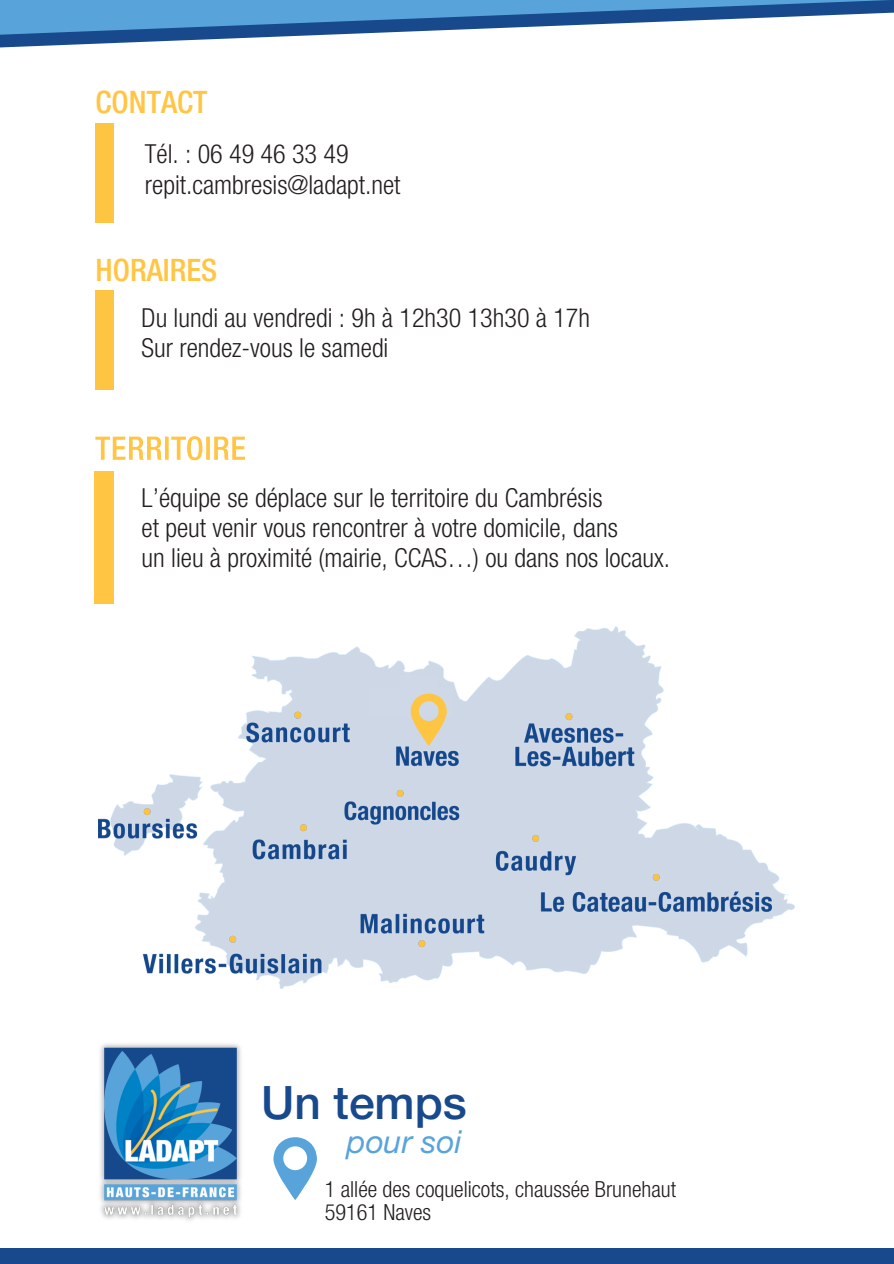
<style>
.page{position:relative;width:894px;height:1264px;background:#fff}
.page>*{position:absolute;margin:0;border:0;box-sizing:border-box;transform-origin:0 0}
.t1{font:500 46.05px "Helvetica Neue LT Std";color:#17498c}
.t2{font:italic 31.8px "Helvetica Neue LT Std";color:#58a4da}
.t3{font:500 condensed 30.9px "Helvetica Neue LT Std";color:#ffc543}
.t4{font:300 condensed 26.25px/30.3px "Helvetica Neue LT Std";color:#231f20}
.t5{font:300 condensed 22.2px "Helvetica Neue LT Std";color:#231f20}
</style>
<div class="page">
<div style="left:0;top:1247px;width:893px;height:16px;background:#17498c"></div>
<svg style="left:0;top:39px;width:216px;height:9px"></svg>
<svg style="left:0;top:0;width:893px;height:39px"></svg>
<img style="left:100px;top:1044px;width:141px;height:177px">
<svg style="left:273px;top:1137px;width:44px;height:62px"></svg>
<svg style="left:95px;top:436px;width:150px;height:24px"></svg>
<div style="left:95px;top:471px;width:18px;height:132px;background:#ffc543"></div>
<div style="left:95px;top:123px;width:19px;height:100px;background:#fec542"></div>
<div style="left:95px;top:290px;width:19px;height:100px;background:#fec542"></div>
<img style="left:99px;top:626px;width:695px;height:362px">
<div style="left:369px;top:687px;width:82px;height:29px;background:#ced8e7"></div>
<div style="left:399px;top:675px;width:37px;height:12px;background:#ced8e7"></div>
<svg style="left:410px;top:693px;width:36px;height:53px"></svg>
<p class="t3" style="left:95px;top:91px;width:114px">CONTACT</p>
<p class="t4" style="left:145px;top:142px;width:257px">Tél. : 06 49 46 33 49 repit.cambresis@ladapt.net</p>
<h4 class="t3" style="left:95px;top:258px;width:123px">HORAIRES</h4>
<p class="t4" style="left:142px;top:306px;width:450px">Du lundi au vendredi : 9h à 12h30 13h30 à 17h<br>Sur rendez-vous le samedi</p>
<h3 class="t4" style="left:142px;top:486px;width:530px">L’équipe se déplace sur le territoire du Cambrésis<br>et peut venir vous rencontrer à votre domicile, dans<br>un lieu à proximité (mairie, CCAS…) ou dans nos locaux.</h3>
<h1 class="t1" style="left:261px;top:1085px;width:207px">Un temps</h1>
<p class="t2" style="left:347px;top:1130px;width:116px">pour soi</p>
<h4 class="t5" style="left:324px;top:1181px;width:353px">1 allée des coquelicots, chaussée Brunehaut</h4>
<h4 class="t5" style="left:324px;top:1204px;width:108px">59161 Naves</h4>
</div>
